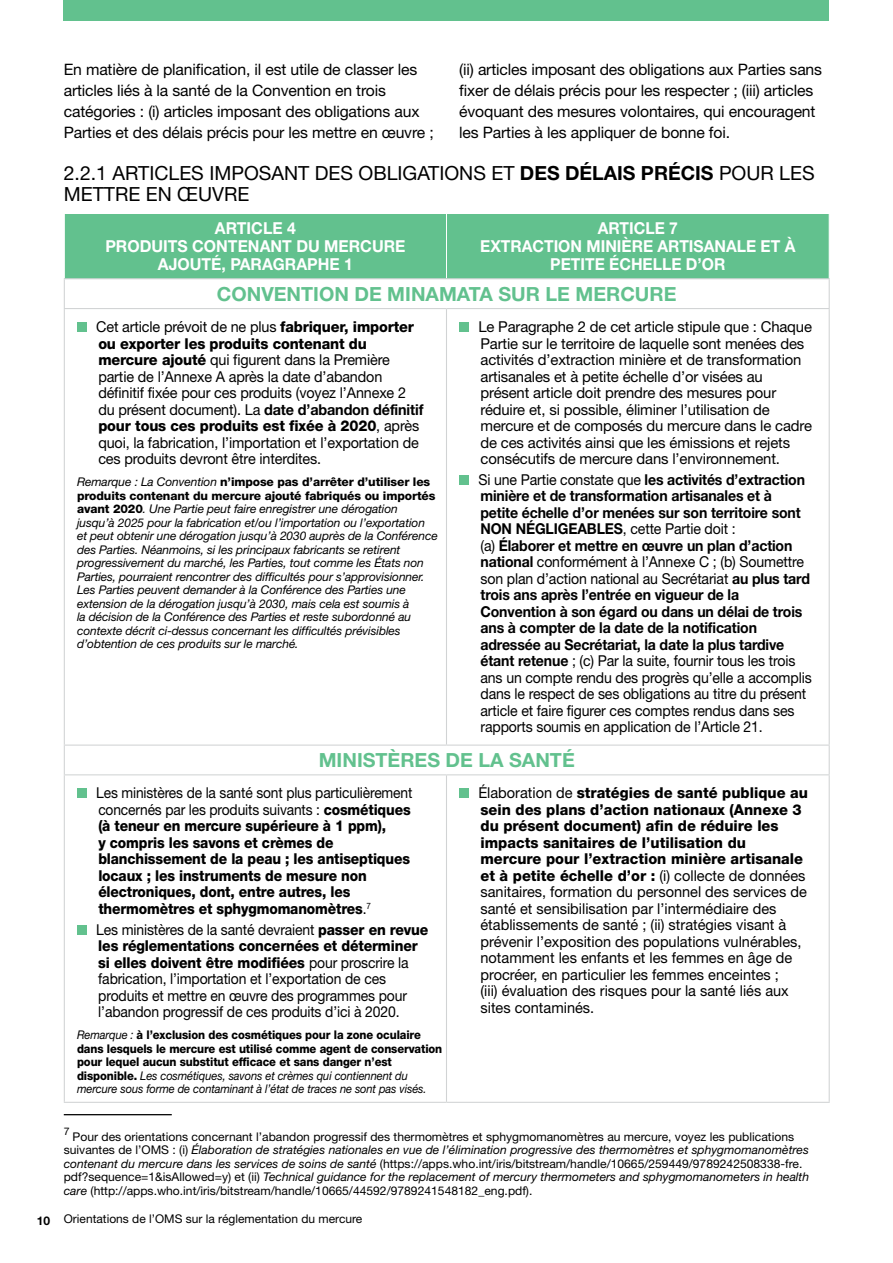
<style>
.page{position:relative;width:893px;height:1263px;background:#fff}
.page>*{position:absolute;margin:0;border:0;box-sizing:border-box;transform-origin:0 0}
.t1{font:19.5px/21px "Helvetica Neue LT Std";color:#000}
.t2{font:700 19.5px "Helvetica Neue LT Std";color:#62c18e}
.t3{font:700 16.5px/18px "Helvetica Neue LT Std";color:#fff;text-align:center;scale:.95 1}
.t4{font:700 16.5px/18px "Helvetica Neue LT Std";color:#fff;text-align:center;scale:.96 1}
.t5{font:15.75px/21px "Helvetica Neue LT Std";letter-spacing:-.01em;color:#000}
.t6{font:15px/16.5px "Helvetica Neue LT Std";letter-spacing:-.01em;color:#000}
.t7{font:700 15px/16.5px "Helvetica Neue LT Std";letter-spacing:-.01em;color:#000;scale:.94 1}
.t8{font:15px/16.5px "Helvetica Neue LT Std";letter-spacing:-.01em;color:#000;scale:.96 1}
.t9{font:800 15px/16.5px "Helvetica Neue LT Std";letter-spacing:-.01em;color:#000;scale:.92 1}
.t10{font:15px/16.5px "Helvetica Neue LT Std";letter-spacing:-.01em;color:#000;scale:.93 1}
.t11{font:italic 12px/13.5px "Helvetica Neue LT Std";letter-spacing:-.01em;color:#000}
.t12{font:12px/13.5px "Helvetica Neue LT Std";color:#000}
.t13{font:800 12px/13.5px "Helvetica Neue LT Std";letter-spacing:-.01em;color:#000;scale:.93 1}
.t14{font:10.5px "Helvetica Neue LT Std";color:#000}
.s1{font-weight:700}
.s2{font-weight:800}
.s3{font-weight:800;font-style:normal}
.s4{font-weight:400}
.s5{font-weight:400;font-style:italic}
.s6{font-style:italic}
</style>
<div class="page">
<div style="left:64px;top:0;width:765px;height:21px;background:#62c18e"></div>
<div style="left:65px;top:214px;width:764px;height:64px;background:#62c18e"></div>
<svg style="left:829px;top:279px;width:1px;height:29px"></svg>
<svg style="left:829px;top:746px;width:1px;height:28px"></svg>
<hr style="left:446px;top:214px;width:1px;height:64px;background:#fff">
<hr style="left:64px;top:775px;width:1px;height:327px;background:#d1d3d4">
<hr style="left:446px;top:775px;width:1px;height:327px;background:#d1d3d4">
<hr style="left:829px;top:775px;width:1px;height:327px;background:#d1d3d4">
<hr style="left:64px;top:1102px;width:382px;height:1px;background:#d1d3d4">
<hr style="left:446px;top:1102px;width:384px;height:1px;background:#d1d3d4">
<svg style="left:64px;top:279px;width:1px;height:29px"></svg>
<svg style="left:64px;top:746px;width:1px;height:28px"></svg>
<hr style="left:64px;top:308px;width:382px;height:1px;background:#d1d3d4">
<hr style="left:64px;top:309px;width:1px;height:435px;background:#d1d3d4">
<hr style="left:446px;top:308px;width:384px;height:1px;background:#d1d3d4">
<hr style="left:446px;top:309px;width:1px;height:435px;background:#d1d3d4">
<hr style="left:829px;top:309px;width:1px;height:435px;background:#d1d3d4">
<hr style="left:64px;top:774px;width:382px;height:1px;background:#d1d3d4">
<hr style="left:446px;top:774px;width:384px;height:1px;background:#d1d3d4">
<hr style="left:64px;top:278px;width:382px;height:1px;background:#d1d3d4">
<hr style="left:446px;top:278px;width:384px;height:1px;background:#d1d3d4">
<hr style="left:64px;top:744px;width:382px;height:2px;background:#d1d3d4">
<hr style="left:446px;top:744px;width:384px;height:2px;background:#d1d3d4">
<div style="left:77px;top:322px;width:10px;height:10px;background:#62c18e"></div>
<div style="left:459px;top:322px;width:10px;height:10px;background:#62c18e"></div>
<div style="left:459px;top:475px;width:10px;height:10px;background:#62c18e"></div>
<div style="left:77px;top:788px;width:10px;height:10px;background:#62c18e"></div>
<div style="left:77px;top:925px;width:10px;height:9px;background:#62c18e"></div>
<div style="left:459px;top:788px;width:10px;height:10px;background:#62c18e"></div>
<hr style="left:64px;top:1114px;width:108px;height:1px;background:#000">
<p class="t5" style="left:64px;top:59px;width:371px">En matière de planification, il est utile de classer les articles liés à la santé de la Convention en trois catégories : (i) articles imposant des obligations aux Parties et des délais précis pour les mettre en œuvre ;</p>
<p class="t5" style="left:459px;top:59px;width:364px">(ii) articles imposant des obligations aux Parties sans fixer de délais précis pour les respecter ; (iii) articles évoquant des mesures volontaires, qui encouragent les Parties à les appliquer de bonne foi.</p>
<h1 class="t1" style="left:64px;top:162px;width:752px">2.2.1 ARTICLES IMPOSANT DES OBLIGATIONS ET <span class="s1">DES DÉLAIS PRÉCIS</span> POUR LES<br>METTRE EN ŒUVRE</h1>
<p class="t4" style="left:105px;top:219px;width:314px">ARTICLE 4<br>PRODUITS CONTENANT DU MERCURE<br>AJOUTÉ, PARAGRAPHE 1</p>
<p class="t3" style="left:480px;top:219px;width:333px">ARTICLE 7<br>EXTRACTION MINIÈRE ARTISANALE ET À<br>PETITE ÉCHELLE D’OR</p>
<h1 class="t2" style="left:217px;top:282px;width:461px">CONVENTION DE MINAMATA SUR LE MERCURE</h1>
<p class="t8" style="left:96px;top:318px;width:342px">Cet article prévoit de ne plus <span class="s2">fabriquer, importer ou exporter les produits contenant du mercure ajouté</span> qui figurent dans la Première partie de l’Annexe A après la date d’abandon définitif fixée pour ces produits (voyez l’Annexe 2 du présent document). La <span class="s1">date d’abandon définitif </span><span class="s2">pour tous ces produits est fixée à 2020</span>, après quoi, la fabrication, l’importation et l’exportation de ces produits devront être interdites.</p>
<p class="t11" style="left:77px;top:475px;width:362px">Remarque : La Convention <span class="s3">n’impose pas d’arrêter d’utiliser les produits contenant du mercure ajouté fabriqués ou importés avant 2020</span>. Une Partie peut faire enregistrer une dérogation jusqu’à 2025 pour la fabrication et/ou l’importation ou l’exportation et peut obtenir une dérogation jusqu’à 2030 auprès de la Conférence des Parties. Néanmoins, si les principaux fabricants se retirent progressivement du marché, les Parties, tout comme les États non Parties, pourraient rencontrer des difficultés pour s’approvisionner.<br>Les Parties peuvent demander à la Conférence des Parties une extension de la dérogation jusqu’à 2030, mais cela est soumis à<br>la décision de la Conférence des Parties et reste subordonné au contexte décrit ci-dessus concernant les difficultés prévisibles d’obtention de ces produits sur le marché.</p>
<p class="t6" style="left:478px;top:318px;width:335px">Le Paragraphe 2 de cet article stipule que : Chaque Partie sur le territoire de laquelle sont menées des activités d’extraction minière et de transformation artisanales et à petite échelle d’or visées au présent article doit prendre des mesures pour réduire et, si possible, éliminer l’utilisation de mercure et de composés du mercure dans le cadre de ces activités ainsi que les émissions et rejets consécutifs de mercure dans l’environnement.</p>
<p class="t7" style="left:478px;top:471px;width:356px"><span class="s4">Si une Partie constate que</span> les activités d’extraction minière et de transformation artisanales et à<br>petite échelle d’or menées sur son territoire sont NON NÉGLIGEABLES<span class="s4">, cette Partie doit :<br>(a)</span> Élaborer et mettre en œuvre un plan d’action national <span class="s4">conformément à l’Annexe C ; (b) Soumettre son plan d’action national au Secrétariat</span> au plus tard trois ans après l’entrée en vigueur de la Convention à son égard ou dans un délai de trois ans à compter de la date de la notification adressée au Secrétariat, la date la plus tardive étant retenue <span class="s4">; (c) Par la suite, fournir tous les trois ans un compte rendu des progrès qu’elle a accomplis dans le respect de ses obligations au titre du présent article et faire figurer ces comptes rendus dans ses rapports soumis en application de l’Article 21.</span></p>
<h1 class="t2" style="left:319px;top:748px;width:258px">MINISTÈRES DE LA SANTÉ</h1>
<p class="t9" style="left:96px;top:785px;width:345px"><span class="s4">Les ministères de la santé sont plus particulièrement concernés par les produits suivants :</span> cosmétiques (à teneur en mercure supérieure à 1 ppm),<br>y compris les savons et crèmes de blanchissement de la peau ; les antiseptiques locaux ; les instruments de mesure non électroniques, dont, entre autres, les thermomètres et sphygmomanomètres<span class="s4">.</span><sup>7</sup></p>
<p class="t10" style="left:96px;top:921px;width:359px">Les ministères de la santé devraient <span class="s2">passer en revue les réglementations concernées et déterminer si elles doivent être modifiées</span> pour proscrire la fabrication, l’importation et l’exportation de ces produits et mettre en œuvre des programmes pour l’abandon progressif de ces produits d’ici à 2020.</p>
<p class="t13" style="left:77px;top:1028px;width:394px"><span class="s5">Remarque :</span> à l’exclusion des cosmétiques pour la zone oculaire dans lesquels le mercure est utilisé comme agent de conservation pour lequel aucun substitut efficace et sans danger n’est disponible. <span class="s5">Les cosmétiques, savons et crèmes qui contiennent du mercure sous forme de contaminant à l’état de traces ne sont pas visés.</span></p>
<p class="t6" style="left:478px;top:784px;width:331px">Élaboration de <span class="s2">stratégies de santé publique au sein des plans d’action nationaux (Annexe 3 du présent document) afin de réduire les impacts sanitaires de l’utilisation du mercure pour l’extraction minière artisanale et à petite échelle d’or :</span> (i) collecte de données sanitaires, formation du personnel des services de santé et sensibilisation par l’intermédiaire des établissements de santé ; (ii) stratégies visant à prévenir l’exposition des populations vulnérables, notamment les enfants et les femmes en âge de procréer, en particulier les femmes enceintes ;<br>(iii) évaluation des risques pour la santé liés aux sites contaminés.</p>
<p class="t14" style="left:64px;top:1125px;width:7px">7</p>
<p class="t12" style="left:64px;top:1130px;width:747px;text-indent:9px">Pour des orientations concernant l’abandon progressif des thermomètres et sphygmomanomètres au mercure, voyez les publications suivantes de l’OMS : (i) <span class="s6">Élaboration de stratégies nationales en vue de l’élimination progressive des thermomètres et sphygmomanomètres contenant du mercure dans les services de soins de santé</span> (https://apps.who.int/iris/bitstream/handle/10665/259449/9789242508338-fre. pdf?sequence=1&amp;isAllowed=y) et (ii) <span class="s6">Technical guidance for the replacement of mercury thermometers and sphygmomanometers in health care</span> (http://apps.who.int/iris/bitstream/handle/10665/44592/9789241548182_eng.pdf).</p>
<p class="t12" style="left:37px;top:1211px;width:327px"><span class="s1">10</span> Orientations de l’OMS sur la réglementation du mercure</p>
</div>
